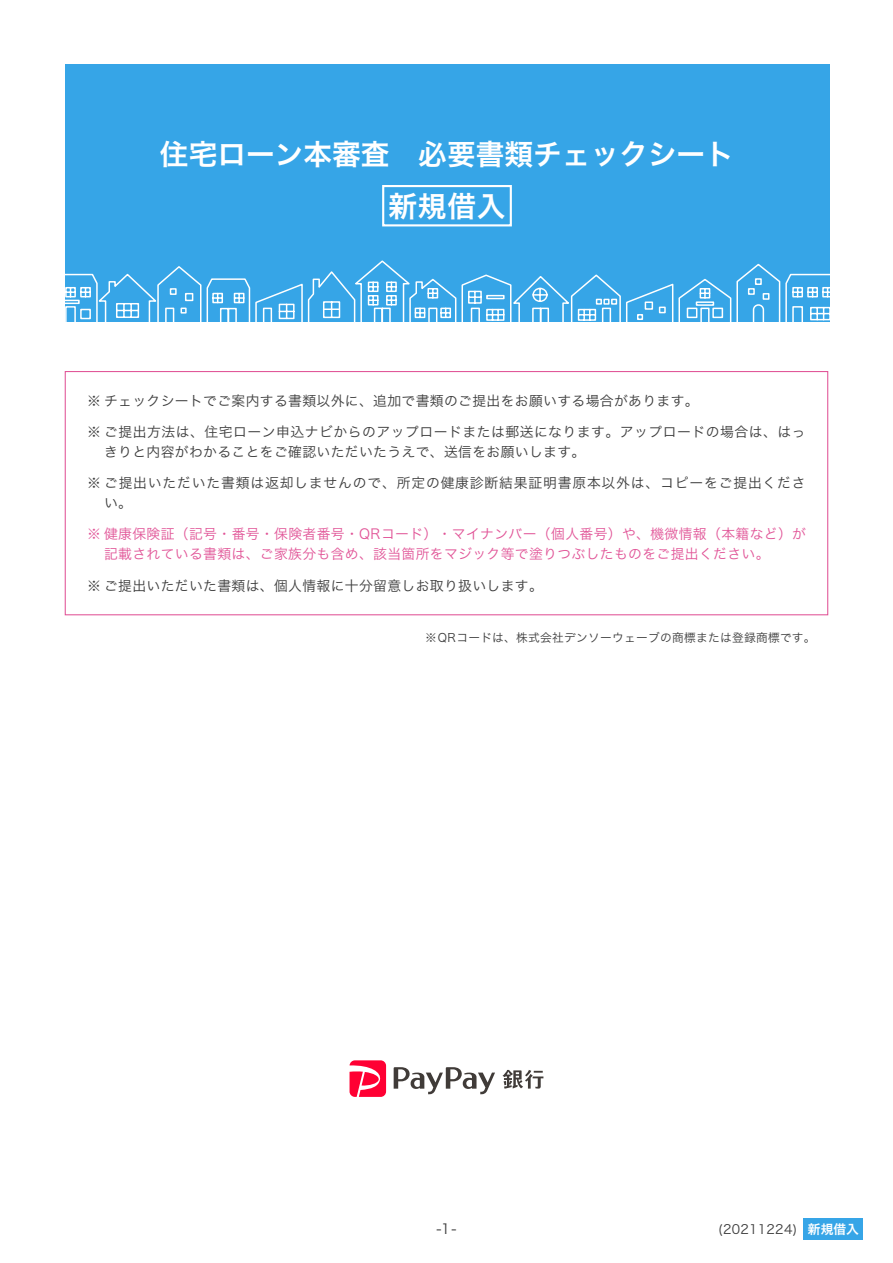
<style>
.page{position:relative;width:893px;height:1263px;background:#fff}
.page>*{position:absolute;margin:0;border:0;box-sizing:border-box;transform-origin:0 0}
.t1{font:28.65px "Hira Kaku Std N W6";color:#fff}
.t2{font:13.8px/19.2px "Hira Kaku Std N W3";letter-spacing:.025em;color:#3c3c3c}
.t3{font:13.8px/19.2px "Hira Kaku Std N W3";letter-spacing:.025em;color:#e15497}
.t4{font:13.8px/19.2px "Hira Kaku Std N W3";letter-spacing:.06em;color:#3c3c3c}
.t5{font:12.75px "Hira Kaku Std N W3";letter-spacing:.025em;color:#3c3c3c}
.t6{font:11.7px "Hira Kaku Std N W3";letter-spacing:.025em;color:#3c3c3c}
.s1{font-family:"Hira Kaku Std N W6";color:#fff}
</style>
<div class="page">
<div style="left:804px;top:1218px;width:59px;height:21px;background:#36a5e7"></div>
<div style="left:65px;top:371px;width:763px;height:244px;border:1px solid #e15497"></div>
<div style="left:65px;top:65px;width:764px;height:257px;background:#36a5e7"></div>
<svg style="left:65px;top:260px;width:764px;height:62px"></svg>
<svg style="left:65px;top:284px;width:483px;height:27px"></svg>
<div style="left:382px;top:185px;width:130px;height:41px;border:2px solid #fff"></div>
<svg style="left:350px;top:1060px;width:36px;height:37px"></svg>
<svg style="left:394px;top:1067px;width:149px;height:27px"></svg>
<h1 class="t1" style="left:160px;top:132px;width:576px">住宅ローン本審査　必要書類チェックシート</h1>
<h1 class="t1" style="left:388px;top:184px;width:118px">新規借入</h1>
<p class="t2" style="left:87px;top:391px;width:613px">※ チェックシートでご案内する書類以外に、追加で書類のご提出をお願いする場合があります。</p>
<p class="t2" style="left:104px;top:422px;width:703px;text-indent:-17px">※ ご提出方法は、住宅ローン申込ナビからのアップロードまたは郵送になります。アップロードの場合は、はっきりと内容がわかることをご確認いただいたうえで、送信をお願いします。</p>
<p class="t4" style="left:104px;top:473px;width:703px;text-indent:-17px">※ ご提出いただいた書類は返却しませんので、所定の健康診断結果証明書原本以外は、コピーをご提出ください。</p>
<p class="t3" style="left:104px;top:524px;width:703px;text-indent:-17px">※ 健康保険証（記号・番号・保険者番号・QRコード）・マイナンバー（個人番号）や、機微情報（本籍など）が記載されている書類は、ご家族分も含め、該当箇所をマジック等で塗りつぶしたものをご提出ください。</p>
<p class="t2" style="left:87px;top:576px;width:457px">※ ご提出いただいた書類は、個人情報に十分留意しお取り扱いします。</p>
<p class="t6" style="left:425px;top:628px;width:392px">※ QRコードは、株式会社デンソーウェーブの商標または登録商標です。</p>
<p class="t2" style="left:436px;top:1219px;width:22px">-1-</p>
<p class="t5" style="left:718px;top:1219px;width:142px">(20211224) <span class="s1">新規借入</span></p>
</div>
